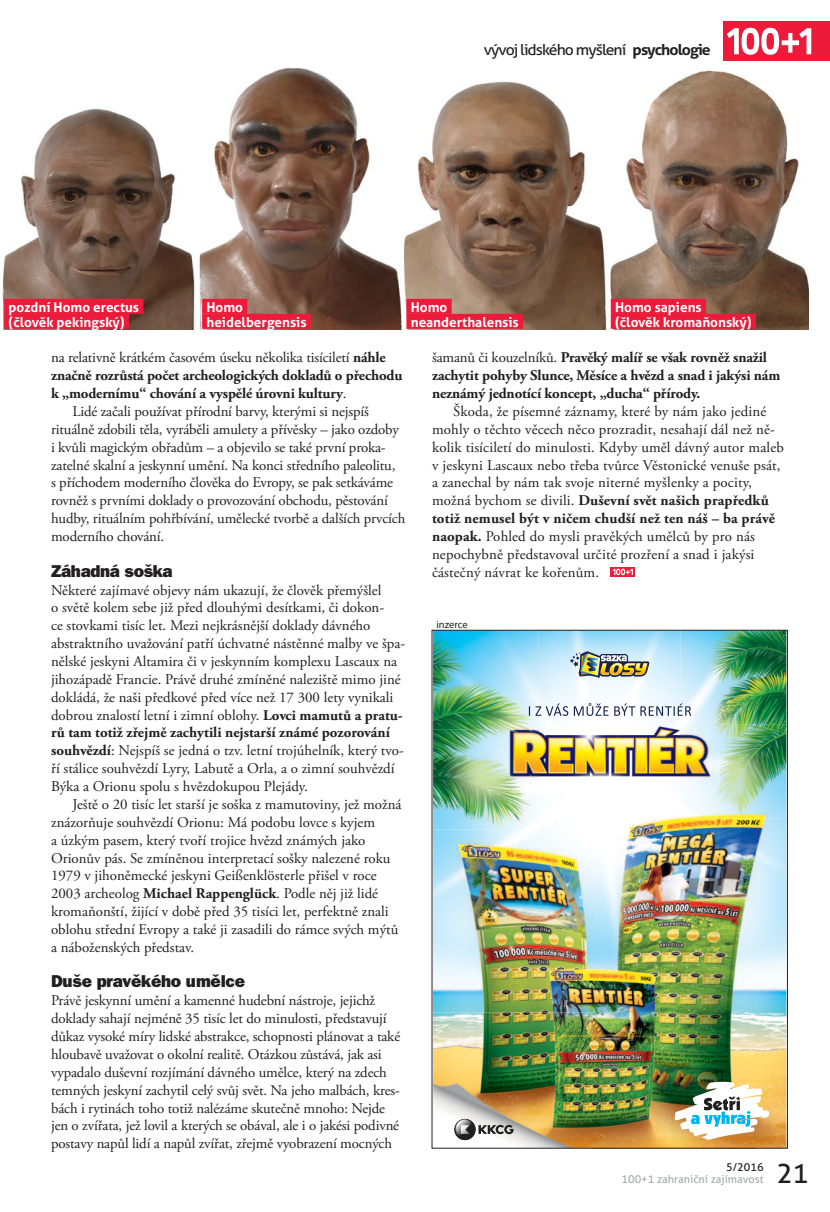
<style>
.page{position:relative;width:830px;height:1212px;background:#fff}
.page>*{position:absolute;margin:0;border:0;box-sizing:border-box;transform-origin:0 0}
.t1{font:27px "Aller";color:#231f20}
.t2{font:17.25px "ITC Franklin Gothic Std Hvy";letter-spacing:-.015em;color:#231f20}
.t3{font:15px "Aller";letter-spacing:-.06em;color:#231f20;scale:1.05 1}
.t4{font:14.85px/17.9px "Adobe Garamond Pro";color:#231f20}
.t5{font:700 14.85px/17.9px "Adobe Garamond Pro";letter-spacing:-.01em;color:#231f20}
.t6{font:700 13.5px/15px "Aller";color:#fff}
.t7{font:10.95px "Aller";color:#a7a9ac}
.t8{font:10.95px "Aller";color:#231f20}
.t9{font:10.5px "Myriad Pro";letter-spacing:-.005em;color:#231f20}
.s1{font-weight:700}
.s2{font-weight:400}
</style>
<div class="page">
<svg style="left:610px;top:567px;width:24px;height:10px"></svg>
<svg style="left:612px;top:569px;width:20px;height:6px"></svg>
<img style="left:433px;top:632px;width:352px;height:514px">
<img style="left:680px;top:632px;width:105px;height:186px">
<img style="left:433px;top:1013px;width:320px;height:133px">
<img style="left:454px;top:1119px;width:21px;height:21px">
<svg style="left:454px;top:1119px;width:21px;height:21px"></svg>
<svg style="left:478px;top:1125px;width:35px;height:9px"></svg>
<svg style="left:460px;top:1125px;width:9px;height:9px"></svg>
<img style="left:674px;top:1082px;width:95px;height:58px">
<img style="left:538px;top:717px;width:181px;height:69px">
<img style="left:569px;top:651px;width:80px;height:27px">
<img style="left:433px;top:632px;width:105px;height:197px">
<svg style="left:528px;top:703px;width:163px;height:13px"></svg>
<img style="left:2px;top:67px;width:805px;height:262px">
<div style="left:610px;top:299px;width:95px;height:15px;background:#ed1a3a"></div>
<div style="left:610px;top:314px;width:145px;height:15px;background:#ed1a3a"></div>
<div style="left:406px;top:299px;width:45px;height:15px;background:#ed1a3a"></div>
<div style="left:406px;top:314px;width:117px;height:15px;background:#ed1a3a"></div>
<div style="left:202px;top:299px;width:45px;height:15px;background:#ed1a3a"></div>
<div style="left:202px;top:314px;width:109px;height:15px;background:#ed1a3a"></div>
<div style="left:4px;top:299px;width:139px;height:15px;background:#ed1a3a"></div>
<div style="left:4px;top:314px;width:125px;height:15px;background:#ed1a3a"></div>
<div style="left:723px;top:21px;width:106px;height:40px;background:#ed1a3a"></div>
<svg style="left:727px;top:28px;width:83px;height:27px"></svg>
<p class="t6" style="left:9px;top:299px;width:132px">pozdní Homo erectus (člověk pekingský)</p>
<p class="t6" style="left:206px;top:299px;width:102px">Homo heidelbergensis</p>
<p class="t3" style="left:483px;top:40px;width:218px">vývoj lidského myšlení <span class="s1">psychologie</span></p>
<p class="t6" style="left:410px;top:299px;width:110px">Homo neanderthalensis</p>
<p class="t6" style="left:614px;top:299px;width:138px">Homo sapiens<br>(člověk kromaňonský)</p>
<p class="t4" style="left:51px;top:349px;width:336px">na relativně krátkém časovém úseku několika tisíciletí <span class="s1">náhle</span></p>
<p class="t5" style="left:51px;top:367px;width:353px">značně rozrůstá počet archeologických dokladů o přechodu</p>
<p class="t5" style="left:51px;top:385px;width:297px">k „modernímu“ chování a vyspělé úrovni kultury<span class="s2">.</span></p>
<p class="t4" style="left:72px;top:403px;width:298px">Lidé začali používat přírodní barvy, kterými si nejspíš</p>
<p class="t4" style="left:51px;top:421px;width:349px">rituálně zdobili těla, vyráběli amulety a přívěsky – jako ozdoby</p>
<p class="t4" style="left:51px;top:438px;width:336px">i kvůli magickým obřadům – a objevilo se také první proka-</p>
<p class="t4" style="left:51px;top:456px;width:346px">zatelné skalní a jeskynní umění. Na konci středního paleolitu,</p>
<p class="t4" style="left:51px;top:474px;width:343px">s příchodem moderního člověka do Evropy, se pak setkáváme</p>
<p class="t4" style="left:51px;top:492px;width:338px">rovněž s prvními doklady o provozování obchodu, pěstování</p>
<p class="t4" style="left:51px;top:510px;width:355px">hudby, rituálním pohřbívání, umělecké tvorbě a dalších prvcích</p>
<p class="t4" style="left:51px;top:528px;width:115px">moderního chování.</p>
<p class="t2" style="left:51px;top:560px;width:123px">Záhadná soška</p>
<p class="t4" style="left:51px;top:581px;width:355px">Některé zajímavé objevy nám ukazují, že člověk přemýšlel<br>o světě kolem sebe již před dlouhými desítkami, či dokon-<br>ce stovkami tisíc let. Mezi nejkrásnější doklady dávného abstraktního uvažování patří úchvatné nástěnné malby ve špa&shy;nělské jeskyni Altamira či v jeskynním komplexu Lascaux na jihozápadě Francie. Právě druhé zmíněné naleziště mimo jiné dokládá, že naši předkové před více než 17 300 lety vynikali dobrou znalostí letní i zimní oblohy. <span class="s1">Lovci mamutů a pratu&shy;rů tam totiž zřejmě zachytili nejstarší známé pozorování souhvězdí</span>: Nejspíš se jedná o tzv. letní trojúhelník, který tvo&shy;ří stálice souhvězdí Lyry, Labutě a Orla, a o zimní souhvězdí Býka a Orionu spolu s hvězdokupou Plejády.</p>
<p class="t4" style="left:51px;top:796px;width:352px;text-indent:21px">Ještě o 20 tisíc let starší je soška z mamutoviny, jež možná znázorňuje souhvězdí Orionu: Má podobu lovce s kyjem<br>a úzkým pasem, který tvoří trojice hvězd známých jako Orionův pás. Se zmíněnou interpretací sošky nalezené roku 1979 v jihoněmecké jeskyni Geißenklösterle přišel v roce 2003 archeolog <span class="s1">Michael Rappenglück</span>. Podle něj již lidé kromaňonští, žijící v době před 35 tisíci let, perfektně znali oblohu střední Evropy a také ji zasadili do rámce svých mýtů a náboženských představ.</p>
<p class="t2" style="left:51px;top:971px;width:195px">Duše pravěkého umělce</p>
<p class="t4" style="left:51px;top:992px;width:350px">Právě jeskynní umění a kamenné hudební nástroje, jejichž doklady sahají nejméně 35 tisíc let do minulosti, představují důkaz vysoké míry lidské abstrakce, schopnosti plánovat a také hloubavě uvažovat o okolní realitě. Otázkou zůstává, jak asi vypadalo duševní rozjímání dávného umělce, který na zdech temných jeskyní zachytil celý svůj svět. Na jeho malbách, kres&shy;bách i rytinách toho totiž nalézáme skutečně mnoho: Nejde jen o zvířata, jež lovil a kterých se obával, ale i o jakési podivné postavy napůl lidí a napůl zvířat, zřejmě vyobrazení mocných</p>
<p class="t5" style="left:432px;top:349px;width:349px"><span class="s2">šamanů či kouzelníků.</span> Pravěký malíř se však rovněž snažil zachytit pohyby Slunce, Měsíce a hvězd a snad i jakýsi nám neznámý jednotící koncept, „ducha“ přírody.</p>
<p class="t4" style="left:432px;top:403px;width:353px;text-indent:21px">Škoda, že písemné záznamy, které by nám jako jediné mohly o těchto věcech něco prozradit, nesahají dál než ně&shy;kolik tisíciletí do minulosti. Kdyby uměl dávný autor maleb v jeskyni Lascaux nebo třeba tvůrce Věstonické venuše psát, a zanechal by nám tak svoje niterné myšlenky a pocity, možná bychom se divili. <span class="s1">Duševní svět našich prapředků totiž nemusel být v ničem chudší než ten náš – ba právě naopak.</span> Pohled do mysli pravěkých umělců by pro nás nepochybně představoval určité prozření a snad i jakýsi částečný návrat ke kořenům.</p>
<p class="t9" style="left:436px;top:618px;width:33px">inzerce</p>
<p class="t8" style="left:725px;top:1161px;width:39px">5/2016</p>
<p class="t7" style="left:621px;top:1173px;width:143px">100+1 zahraniční zajímavost</p>
<h1 class="t1" style="left:776px;top:1157px;width:34px">21</h1>
</div>
